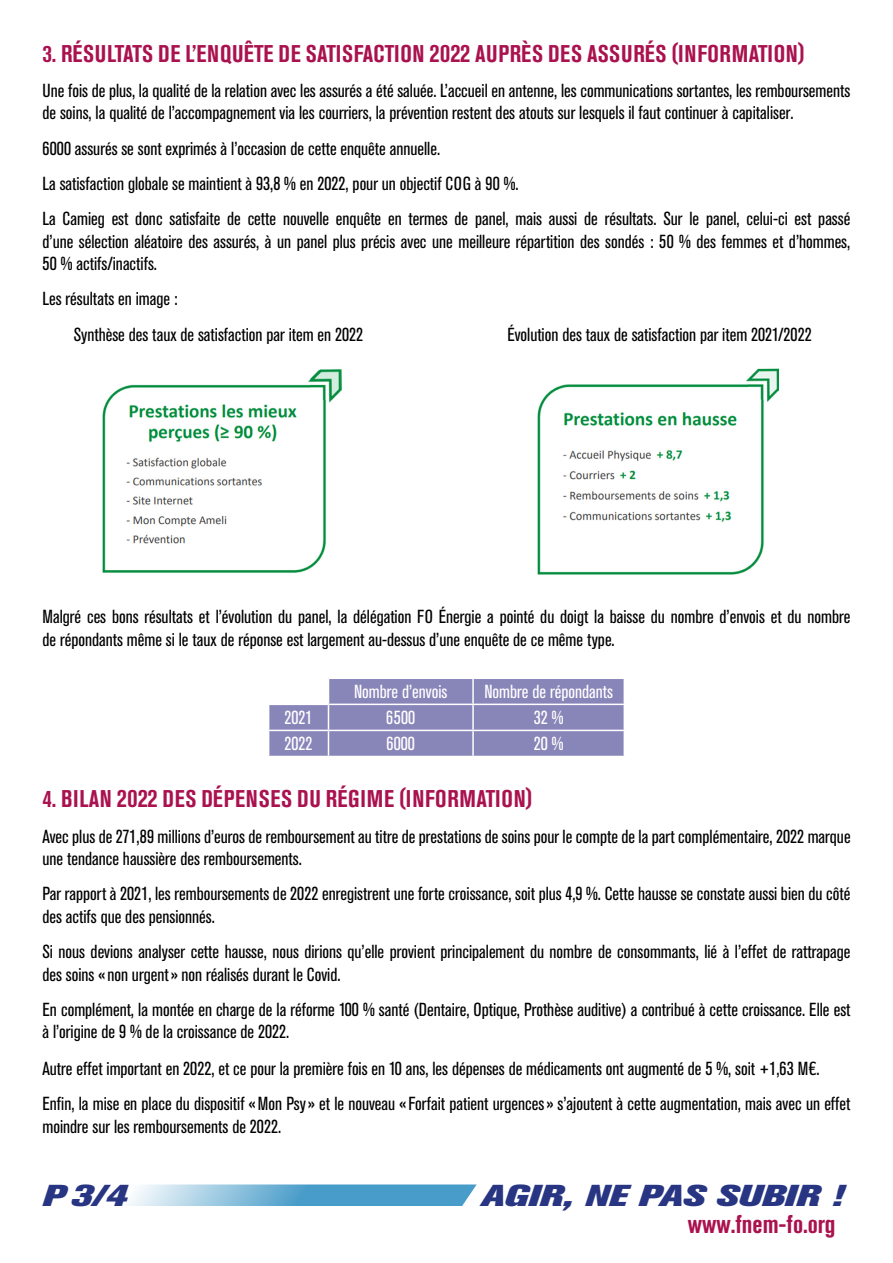
<style>
.page{position:relative;width:893px;height:1263px;background:#fff}
.page>*{position:absolute;margin:0;border:0;box-sizing:border-box;transform-origin:0 0}
.t1{font:italic 800 30px "Akzidenz Grotesk Pro";color:#283583;scale:1.4 1}
.t2{font:700 condensed 25.5px "Akzidenz Grotesk Pro";color:#aa124f}
.t3{font:700 condensed 24px "Akzidenz Grotesk Pro";letter-spacing:.03em;color:#aa124f}
.t4{font:condensed 18.75px/22.5px "Akzidenz Grotesk Pro";color:#000}
.t5{font:condensed 18.75px "Akzidenz Grotesk Pro";color:#fff}
.s1{font-size:25.5px}
</style>
<div class="page">
<svg style="left:128px;top:1184px;width:349px;height:22px;background:#7cb8d8"></svg>
<svg style="left:269px;top:678px;width:356px;height:78px;background:#9593c1"></svg>
<hr style="left:268px;top:730px;width:60px;height:1px;background:#fff">
<img style="left:102px;top:369px;width:239px;height:204px">
<img style="left:537px;top:368px;width:241px;height:207px">
<p class="t3" style="left:43px;top:38px;width:764px">3. RÉSULTATS DE L’ENQUÊTE DE SATISFACTION <span class="s1">2022</span> AUPRÈS DES ASSURÉS (INFORMATION)</p>
<p class="t4" style="left:43px;top:79px;width:809px">Une fois de plus, la qualité de la relation avec les assurés a été saluée. L’accueil en antenne, les communications sortantes, les remboursements de soins, la qualité de l’accompagnement via les courriers, la prévention restent des atouts sur lesquels il faut continuer à capitaliser.</p>
<p class="t4" style="left:43px;top:130px;width:809px;line-height:35.2px">6000 assurés se sont exprimés à l’occasion de cette enquête annuelle.<br>La satisfaction globale se maintient à 93,8 % en 2022, pour un objectif COG à 90 %.<br>La Camieg est donc satisfaite de cette nouvelle enquête en termes de panel, mais aussi de résultats. Sur le panel, celui-ci est passé</p>
<p class="t4" style="left:43px;top:229px;width:809px">d’une sélection aléatoire des assurés, à un panel plus précis avec une meilleure répartition des sondés : 50 % des femmes et d’hommes,<br>50 % actifs/inactifs.</p>
<p class="t4" style="left:74px;top:281px;width:291px;line-height:35.2px;text-indent:-31px">Les résultats en image :<br>Synthèse des taux de satisfaction par item en 2022</p>
<p class="t4" style="left:508px;top:322px;width:306px">Évolution des taux de satisfaction par item 2021/2022</p>
<p class="t4" style="left:43px;top:605px;width:809px">Malgré ces bons résultats et l’évolution du panel, la délégation FO Énergie a pointé du doigt la baisse du nombre d’envois et du nombre de répondants même si le taux de réponse est largement au-dessus d’une enquête de ce même type.</p>
<p class="t5" style="left:354px;top:680px;width:95px">Nombre d’envois</p>
<p class="t5" style="left:484px;top:680px;width:130px">Nombre de répondants</p>
<p class="t5" style="left:284px;top:706px;width:30px">2021</p>
<p class="t5" style="left:386px;top:706px;width:30px">6500</p>
<p class="t5" style="left:534px;top:706px;width:31px">32 %</p>
<p class="t5" style="left:284px;top:732px;width:30px">2022</p>
<p class="t5" style="left:386px;top:732px;width:30px">6000</p>
<p class="t5" style="left:534px;top:732px;width:31px">20 %</p>
<p class="t3" style="left:43px;top:783px;width:491px">4. BILAN <span class="s1">2022</span> DES DÉPENSES DU RÉGIME (INFORMATION)</p>
<p class="t4" style="left:43px;top:824px;width:810px">Avec plus de 271,89 millions d’euros de remboursement au titre de prestations de soins pour le compte de la part complémentaire, 2022 marque une tendance haussière des remboursements.</p>
<p class="t4" style="left:43px;top:882px;width:809px">Par rapport à 2021, les remboursements de 2022 enregistrent une forte croissance, soit plus 4,9 %. Cette hausse se constate aussi bien du côté des actifs que des pensionnés.</p>
<p class="t4" style="left:43px;top:940px;width:809px">Si nous devions analyser cette hausse, nous dirions qu’elle provient principalement du nombre de consommants, lié à l’effet de rattrapage des soins «non urgent» non réalisés durant le Covid.</p>
<p class="t4" style="left:43px;top:997px;width:809px">En complément, la montée en charge de la réforme 100 % santé (Dentaire, Optique, Prothèse auditive) a contribué à cette croissance. Elle est à l’origine de 9 % de la croissance de 2022.</p>
<p class="t4" style="left:43px;top:1050px;width:809px;line-height:35.2px">Autre effet important en 2022, et ce pour la première fois en 10 ans, les dépenses de médicaments ont augmenté de 5 %, soit +1,63 M€.<br>Enfin, la mise en place du dispositif «Mon Psy» et le nouveau «Forfait patient urgences» s’ajoutent à cette augmentation, mais avec un effet</p>
<p class="t4" style="left:43px;top:1115px;width:240px">moindre sur les remboursements de 2022.</p>
<h1 class="t1" style="left:43px;top:1176px;width:62px">P3/4</h1>
<h1 class="t1" style="left:481px;top:1176px;width:260px">AGIR, NE PAS SUBIR !</h1>
<h2 class="t2" style="left:688px;top:1208px;width:149px">www.fnem-fo.org</h2>
</div>
